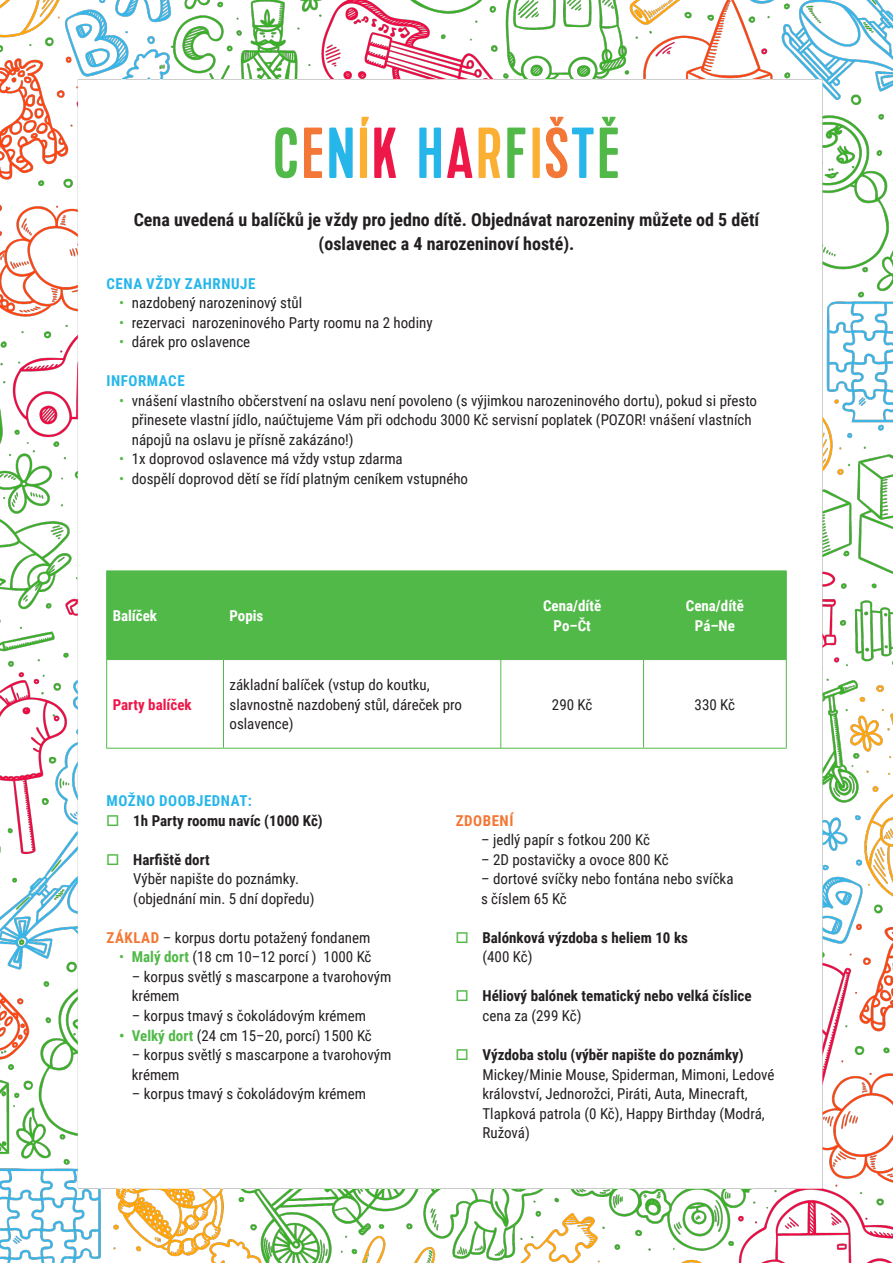
<style>
.page{position:relative;width:893px;height:1263px;background:#fff}
.page>*{position:absolute;margin:0;border:0;box-sizing:border-box;transform-origin:0 0}
.t1{font:72px "Kapra";letter-spacing:.04em;color:#51b948}
.t2{font:700 18px/24px "Roboto Condensed";color:#231f20;text-align:center}
.t3{font:15px/19.5px "Roboto Condensed";color:#231f20}
.t4{font:700 15px/19.5px "Roboto Condensed";color:#231f20}
.t5{font:700 15px "Roboto Condensed";letter-spacing:.035em;color:#26b6ea}
.t6{font:700 15px/19.5px "Roboto Condensed";color:#fff;text-align:center}
.t7{font:700 15px "Roboto Condensed";color:#ed1748}
.t8{font:700 15px "Roboto Condensed";letter-spacing:.035em;color:#f37736}
.s1{color:#f37736}
.s2{color:#26b6ea}
.s3{color:#fbb033}
.s4{color:#ed1748}
.s5{color:#51b948}
.s6{font-weight:700}
.s7{font-weight:700;color:#f37736}
.s8{font-weight:700;color:#51b948}
.s9{font-weight:400}
</style>
<div class="page">
<img style="left:0;top:0;width:893px;height:1263px">
<div style="left:107px;top:571px;width:679px;height:88px;background:#51b948"></div>
<hr style="left:106px;top:570px;width:117px;height:1px;background:#51b948">
<hr style="left:106px;top:571px;width:1px;height:88px;background:#51b948">
<hr style="left:223px;top:570px;width:278px;height:1px;background:#51b948">
<hr style="left:223px;top:571px;width:1px;height:88px;background:#51b948">
<hr style="left:501px;top:570px;width:143px;height:1px;background:#51b948">
<hr style="left:500px;top:571px;width:1px;height:88px;background:#51b948">
<hr style="left:644px;top:570px;width:143px;height:1px;background:#51b948">
<hr style="left:643px;top:571px;width:1px;height:88px;background:#51b948">
<hr style="left:786px;top:571px;width:1px;height:88px;background:#51b948">
<hr style="left:106px;top:659px;width:117px;height:1px;background:#51b948">
<hr style="left:106px;top:660px;width:1px;height:88px;background:#51b948">
<hr style="left:223px;top:659px;width:278px;height:1px;background:#51b948">
<hr style="left:223px;top:660px;width:1px;height:88px;background:#51b948">
<hr style="left:501px;top:659px;width:143px;height:1px;background:#51b948">
<hr style="left:500px;top:660px;width:1px;height:88px;background:#51b948">
<hr style="left:644px;top:659px;width:143px;height:1px;background:#51b948">
<hr style="left:643px;top:660px;width:1px;height:88px;background:#51b948">
<hr style="left:786px;top:660px;width:1px;height:88px;background:#51b948">
<hr style="left:106px;top:748px;width:117px;height:1px;background:#51b948">
<hr style="left:223px;top:748px;width:278px;height:1px;background:#51b948">
<hr style="left:501px;top:748px;width:143px;height:1px;background:#51b948">
<hr style="left:644px;top:748px;width:143px;height:1px;background:#51b948">
<p class="t1" style="left:273px;top:112px;width:348px">C<span class="s1">E</span><span class="s2">N</span><span class="s3">Í</span><span class="s4">K</span> <span class="s2">H</span><span class="s4">A</span><span class="s3">R</span>F<span class="s3">I</span><span class="s1">Š</span><span class="s2">T</span>Ě</p>
<p class="t2" style="left:134px;top:207px;width:627px">Cena uvedená u balíčků je vždy pro jedno dítě. Objednávat narozeniny můžete od 5 dětí (oslavenec a 4 narozeninoví hosté).</p>
<p class="t5" style="left:107px;top:273px;width:150px">CENA VŽDY ZAHRNUJE</p>
<p class="t3" style="left:119px;top:293px;width:185px"><span class="s5">•</span> nazdobený narozeninový stůl</p>
<p class="t3" style="left:119px;top:312px;width:315px"><span class="s5">•</span> rezervaci narozeninového Party roomu na 2 hodiny</p>
<p class="t3" style="left:119px;top:332px;width:133px"><span class="s5">•</span> dárek pro oslavence</p>
<p class="t5" style="left:107px;top:370px;width:80px">INFORMACE</p>
<p class="t3" style="left:132px;top:390px;width:627px;text-indent:-13px"><span class="s5">•</span> vnášení vlastního občerstvení na oslavu není povoleno (s výjimkou narozeninového dortu), pokud si přesto přinesete vlastní jídlo, naúčtujeme Vám při odchodu 3000 Kč servisní poplatek (POZOR! vnášení vlastních nápojů na oslavu je přísně zakázáno!)</p>
<p class="t3" style="left:119px;top:449px;width:285px"><span class="s5">•</span> 1x doprovod oslavence má vždy vstup zdarma</p>
<p class="t3" style="left:119px;top:468px;width:351px"><span class="s5">•</span> dospělí doprovod dětí se řídí platným ceníkem vstupného</p>
<p class="t6" style="left:113px;top:605px;width:46px">Balíček</p>
<p class="t6" style="left:229px;top:605px;width:35px">Popis</p>
<p class="t6" style="left:543px;top:595px;width:60px">Cena/dítě<br>Po–Čt</p>
<p class="t6" style="left:686px;top:595px;width:60px">Cena/dítě<br>Pá–Ne</p>
<p class="t7" style="left:113px;top:694px;width:81px">Party balíček</p>
<p class="t3" style="left:229px;top:674px;width:234px">základní balíček (vstup do koutku, slavnostně nazdobený stůl, dáreček pro oslavence)</p>
<p class="t3" style="left:552px;top:694px;width:42px">290 Kč</p>
<p class="t3" style="left:695px;top:694px;width:42px">330 Kč</p>
<p class="t5" style="left:107px;top:791px;width:147px">MOŽNO DOOBJEDNAT:</p>
<p class="t4" style="left:106px;top:810px;width:218px"><span class="s5">□</span> 1h Party roomu navíc (1000 Kč)</p>
<p class="t3" style="left:133px;top:849px;width:183px;text-indent:-27px"><span class="s5">□</span> <span class="s6">Harfiště dort<br></span>Výběr napište do poznámky. (objednání min. 5 dní dopředu)</p>
<p class="t3" style="left:107px;top:927px;width:265px"><span class="s7">ZÁKLAD</span> – korpus dortu potažený fondanem</p>
<p class="t3" style="left:119px;top:947px;width:254px"><span class="s5">•</span> <span class="s8">Malý dort</span> (18 cm 10–12 porcí ) 1000 Kč</p>
<p class="t3" style="left:132px;top:966px;width:261px">– korpus světlý s mascarpone a tvarohovým krémem</p>
<p class="t3" style="left:132px;top:1005px;width:236px">– korpus tmavý s čokoládovým krémem</p>
<p class="t3" style="left:119px;top:1025px;width:254px"><span class="s8">• Velký dort</span> (24 cm 15–20, porcí) 1500 Kč</p>
<p class="t3" style="left:132px;top:1044px;width:261px">– korpus světlý s mascarpone a tvarohovým krémem</p>
<p class="t3" style="left:132px;top:1083px;width:236px">– korpus tmavý s čokoládovým krémem</p>
<p class="t8" style="left:456px;top:810px;width:59px">ZDOBENÍ</p>
<p class="t3" style="left:481px;top:830px;width:170px">– jedlý papír s fotkou 200 Kč</p>
<p class="t3" style="left:481px;top:849px;width:189px">– 2D postavičky a ovoce 800 Kč</p>
<p class="t3" style="left:481px;top:869px;width:254px">– dortové svíčky nebo fontána nebo svíčka s číslem 65 Kč</p>
<p class="t4" style="left:482px;top:927px;width:207px;text-indent:-27px"><span class="s5">□</span> Balónková výzdoba s heliem 10 ks <span class="s9">(400 Kč)</span></p>
<p class="t4" style="left:482px;top:986px;width:271px;text-indent:-27px"><span class="s5">□</span> Héliový balónek tematický nebo velká číslice <span class="s9">cena za (299 Kč)</span></p>
<p class="t3" style="left:482px;top:1044px;width:294px;text-indent:-27px"><span class="s5">□</span> <span class="s6">Výzdoba stolu (výběr napište do poznámky)<br></span>Mickey/Minie Mouse, Spiderman, Mimoni, Ledové království, Jednorožci, Piráti, Auta, Minecraft, Tlapková patrola (0 Kč), Happy Birthday (Modrá, Ružová)</p>
</div>
